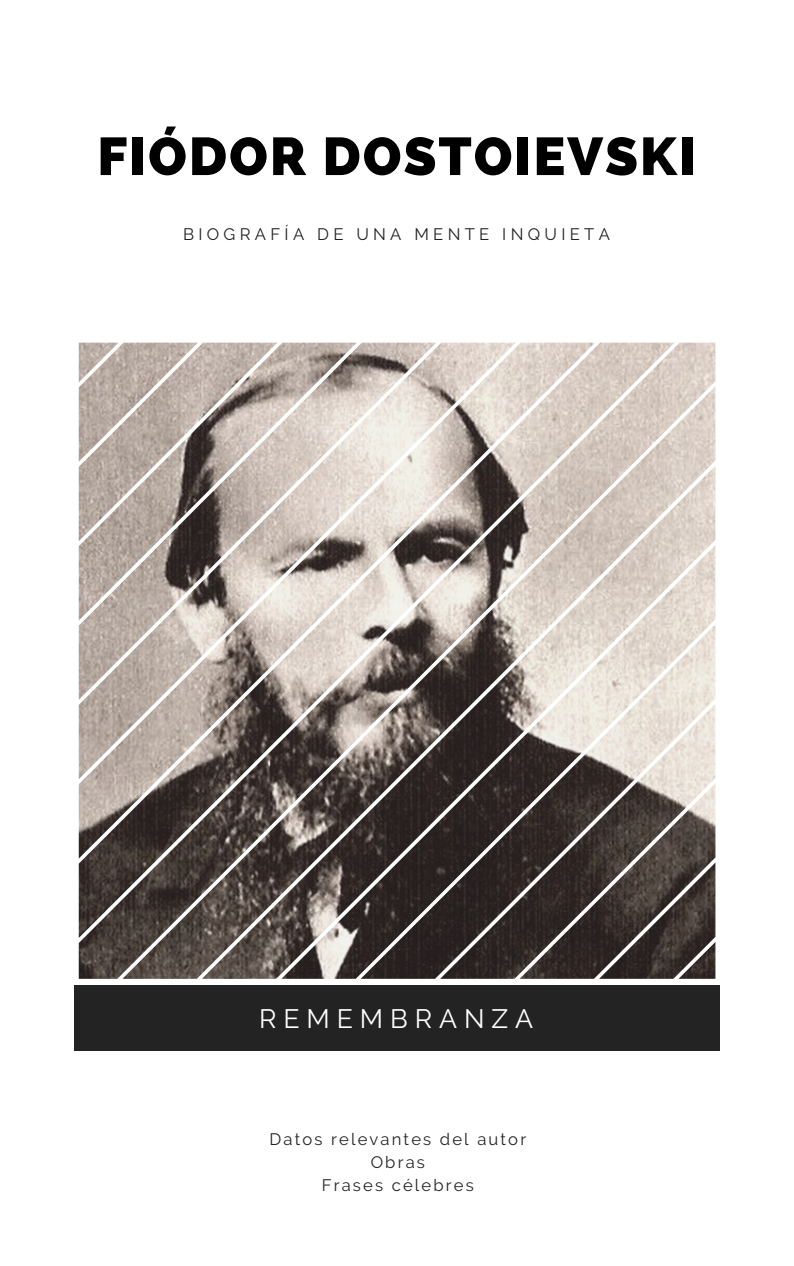
<style>
.page{position:relative;width:794px;height:1266px;background:#fff}
.page>*{position:absolute;margin:0;border:0;box-sizing:border-box;transform-origin:0 0}
.t1{font:800 53.1px "Raleway";letter-spacing:.04em;color:#000}
.t2{font:26.55px "Raleway";letter-spacing:.26em;color:#fff}
.t3{font:16.58px/23.1px "Raleway";letter-spacing:.13em;color:#232323;text-align:center}
.t4{font:16.58px "Raleway";letter-spacing:.26em;color:#222}
</style>
<div class="page">
<div style="left:75px;top:985px;width:644px;height:66px;background:#232323"></div>
<img style="left:79px;top:343px;width:636px;height:636px">
<h1 class="t1" style="left:97px;top:125px;width:599px">FIÓDOR DOSTOIEVSKI</h1>
<p class="t4" style="left:183px;top:225px;width:428px">BIOGRAFÍA DE UNA MENTE INQUIETA</p>
<h2 class="t2" style="left:259px;top:1003px;width:275px">REMEMBRANZA</h2>
<p class="t3" style="left:269px;top:1127px;width:258px">Datos relevantes del autor<br>Obras<br>Frases célebres</p>
</div>
